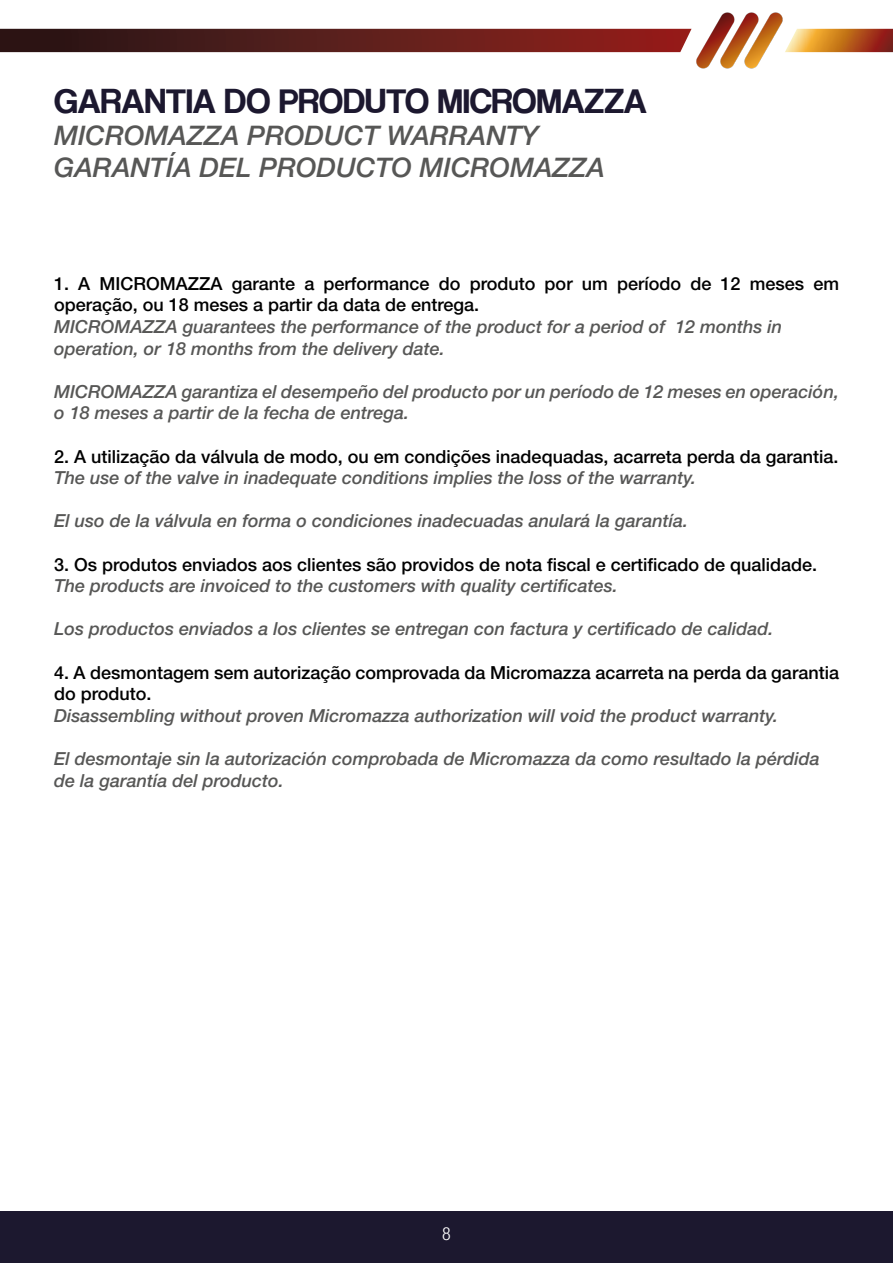
<style>
.page{position:relative;width:893px;height:1263px;background:#fff}
.page>*{position:absolute;margin:0;border:0;box-sizing:border-box;transform-origin:0 0}
.t1{font:36px "Coolvetica Rg";color:#1c182f}
.t2{font:27px/32.4px "Helvetica Neue LT 66 Md It";color:#575756}
.t3{font:18px/21.6px "Helvetica Neue LT 66 Md It";color:#575756}
.t4{font:18px/21.6px "Helvetica Neue LT 65 Md";color:#000}
.t5{font:18px "Helvetica Neue LT 47 Lt Cn";color:#fff}
</style>
<div class="page">
<svg style="left:785px;top:29px;width:108px;height:23px;background:#c77a3b"></svg>
<img style="left:696px;top:13px;width:87px;height:55px">
<svg style="left:0;top:29px;width:691px;height:23px;background:#5d1d1b"></svg>
<div style="left:0;top:1212px;width:893px;height:51px;background:#1c182f"></div>
<h1 class="t1" style="left:54px;top:79px;width:594px">GARANTIA DO PRODUTO MICROMAZZA</h1>
<h2 class="t2" style="left:54px;top:119px;width:553px">MICROMAZZA PRODUCT WARRANTY<br>GARANTÍA DEL PRODUCTO MICROMAZZA</h2>
<p class="t4" style="left:54px;top:272px;width:786px">1. A MICROMAZZA garante a performance do produto por um período de 12 meses em operação, ou 18 meses a partir da data de entrega.</p>
<p class="t3" style="left:54px;top:315px;width:730px">MICROMAZZA guarantees the performance of the product for a period of 12 months in operation, or 18 months from the delivery date.</p>
<p class="t3" style="left:54px;top:380px;width:786px">MICROMAZZA garantiza el desempeño del producto por un período de 12 meses en operación, o 18 meses a partir de la fecha de entrega.</p>
<p class="t4" style="left:54px;top:445px;width:786px">2. A utilização da válvula de modo, ou em condições inadequadas, acarreta perda da garantia.</p>
<p class="t3" style="left:54px;top:467px;width:644px">The use of the valve in inadequate conditions implies the loss of the warranty.</p>
<p class="t3" style="left:54px;top:510px;width:635px">El uso de la válvula en forma o condiciones inadecuadas anulará la garantía.</p>
<p class="t4" style="left:54px;top:553px;width:765px">3. Os produtos enviados aos clientes são providos de nota fiscal e certificado de qualidade.</p>
<p class="t3" style="left:54px;top:575px;width:565px">The products are invoiced to the customers with quality certificates.</p>
<p class="t3" style="left:54px;top:618px;width:721px">Los productos enviados a los clientes se entregan con factura y certificado de calidad.</p>
<p class="t4" style="left:54px;top:661px;width:786px">4. A desmontagem sem autorização comprovada da Micromazza acarreta na perda da garantia do produto.</p>
<p class="t3" style="left:54px;top:704px;width:726px">Disassembling without proven Micromazza authorization will void the product warranty.</p>
<p class="t3" style="left:54px;top:747px;width:767px">El desmontaje sin la autorización comprobada de Micromazza da como resultado la pérdida de la garantía del producto.</p>
<p class="t5" style="left:442px;top:1223px;width:10px">8</p>
</div>
